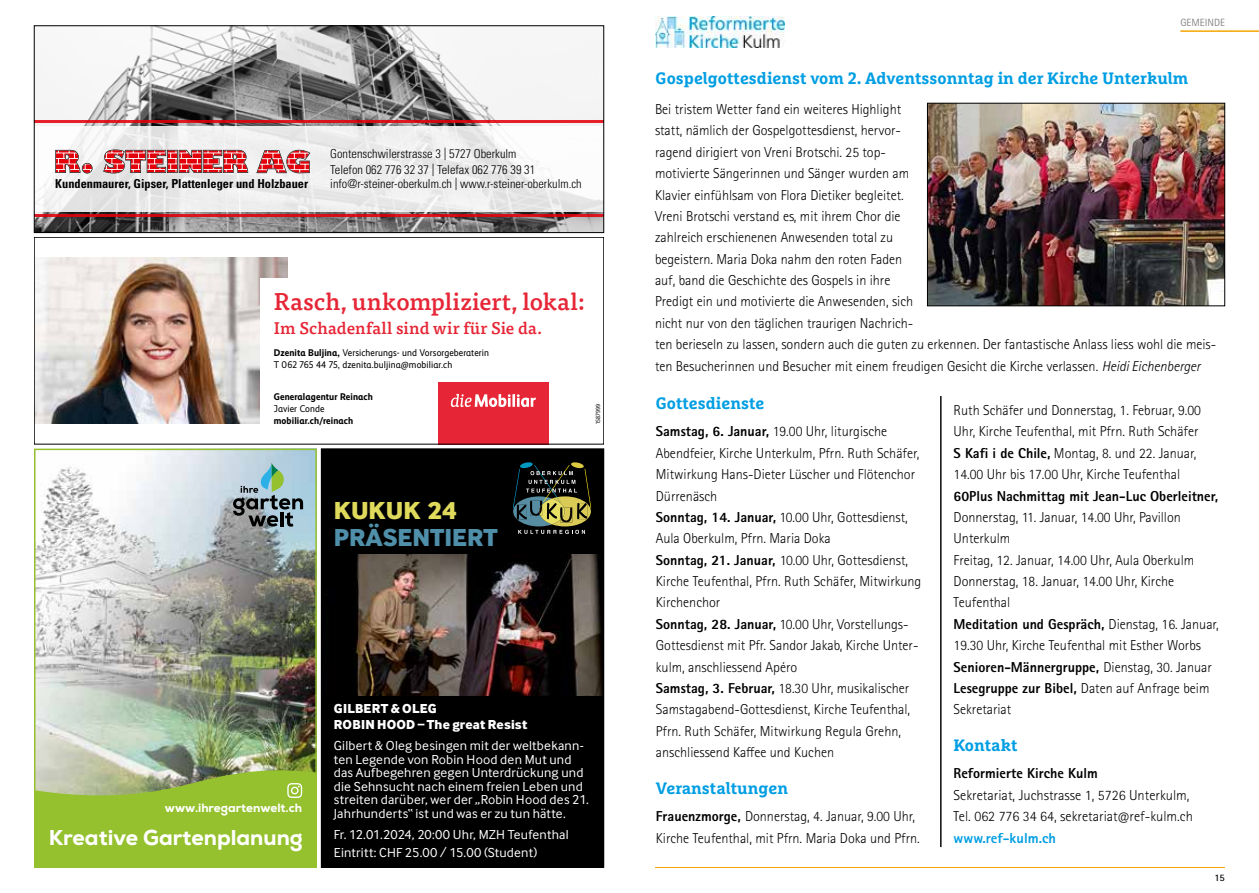
<style>
.page{position:relative;width:1259px;height:893px;background:#fff}
.page>*{position:absolute;margin:0;border:0;box-sizing:border-box;transform-origin:0 0}
.t1{font:25.5px "Inter Face Corp X Bold";color:#4f8fa9}
.t2{font:25.5px "Inter Face Corp X Bold";color:#e0da5c}
.t3{font:500 23.85px "Tisa Pro";letter-spacing:.005em;color:#e62636}
.t4{font:800 21.45px "Nexa";color:#fff}
.t5{font:500 16.8px "Tisa Pro";letter-spacing:.015em;color:#e62636}
.t6{font:700 16.5px "Marselis Slab Pro";color:#009ee3}
.t7{font:300 14.4px/21.3px "Rotis Sans Serif Std";color:#000}
.t8{font:800 14.4px "Rotis Sans Serif Std";color:#000}
.t9{font:800 14.4px "Rotis Sans Serif Std";color:#009ee3}
.t10{font:13.5px/13.5px "Inter Face Corp";letter-spacing:.015em;color:#fff}
.t11{font:13.5px/16.5px "Inter Face Corp X Bold";letter-spacing:.015em;color:#fff}
.t12{font:300 condensed 12.3px/15.3px "Univers LT Std";color:#000}
.t13{font:700 condensed 12.3px "Univers LT Std";color:#000}
.t14{font:800 12px "Nexa";color:#fff}
.t15{font:10.5px "Rotis Sans Serif Std";color:#868786}
.t16{font:700 9.9px "Rotis Sans Serif Std";color:#000}
.t17{font:9.75px/12px "Mobiliar Realist";letter-spacing:.01em;color:#000}
.t18{font:700 9.75px "Mobiliar Realist";letter-spacing:.01em;color:#000}
.t19{font:6px "Mobiliar Realist";letter-spacing:.01em;color:#000}
.s1{font-weight:700}
.s2{font-style:italic}
.s3{font-weight:800}
</style>
<div class="page">
<img style="left:36px;top:28px;width:566px;height:203px">
<svg style="left:36px;top:126px;width:566px;height:86px;fill:#efefef"></svg>
<hr style="left:34px;top:214px;width:570px;height:3px;background:#e3000b">
<hr style="left:34px;top:121px;width:570px;height:2px;background:#e3000b">
<svg style="left:55px;top:150px;width:193px;height:24px;background:#d16f74"></svg>
<svg style="left:256px;top:148px;width:54px;height:25px"></svg>
<div style="left:34px;top:26px;width:570px;height:207px;border:1px solid #000"></div>
<img style="left:36px;top:258px;width:252px;height:166px">
<div style="left:260px;top:285px;width:83px;height:159px;background:#fff"></div>
<div style="left:260px;top:279px;width:344px;height:69px;background:#fff"></div>
<div style="left:438px;top:382px;width:111px;height:62px;background:#e62636"></div>
<svg style="left:451px;top:394px;width:85px;height:13px"></svg>
<div style="left:34px;top:237px;width:570px;height:207px;border:1px solid #000"></div>
<img style="left:655px;top:16px;width:129px;height:31px">
<hr style="left:940px;top:396px;width:1px;height:451px;background:#000">
<img style="left:929px;top:105px;width:294px;height:199px">
<div style="left:927px;top:103px;width:298px;height:203px;border:1px solid #000"></div>
<hr style="left:1180px;top:30px;width:79px;height:2px;background:#f7a500">
<hr style="left:655px;top:867px;width:570px;height:1px;background:#f7a500">
<img style="left:37px;top:452px;width:277px;height:316px">
<div style="left:34px;top:449px;width:283px;height:418px;border:2px solid #94c12d"></div>
<svg style="left:233px;top:463px;width:70px;height:64px;background:#88a0a4"></svg>
<svg style="left:34px;top:768px;width:283px;height:99px;background:#98be3e"></svg>
<div style="left:321px;top:449px;width:283px;height:418px;background:#000"></div>
<img style="left:354px;top:555px;width:248px;height:140px">
<svg style="left:513px;top:462px;width:78px;height:72px"></svg>
<p class="t12" style="left:330px;top:146px;width:206px">Gontenschwilerstrasse 3 | 5727 Oberkulm<br>Telefon 062 776 32 37 | Telefax 062 776 39 31</p>
<p class="t13" style="left:55px;top:176px;width:254px">Kundenmaurer, Gipser, Plattenleger und Holzbauer</p>
<p class="t12" style="left:330px;top:176px;width:253px">info@r-steiner-oberkulm.ch | www.r-steiner-oberkulm.ch</p>
<h2 class="t3" style="left:274px;top:283px;width:313px">Rasch, unkompliziert, lokal:</h2>
<p class="t5" style="left:274px;top:315px;width:270px">Im Schadenfall sind wir für Sie da.</p>
<p class="t17" style="left:274px;top:347px;width:217px"><span class="s1">Dzenita Buljina,</span> Versicherungs- und Vorsorgeberaterin<br>T 062 765 44 75, dzenita.buljina@mobiliar.ch</p>
<p class="t18" style="left:274px;top:391px;width:101px">Generalagentur Reinach</p>
<p class="t17" style="left:274px;top:402px;width:52px">Javier Conde</p>
<p class="t18" style="left:274px;top:415px;width:81px">mobiliar.ch/reinach</p>
<h1 class="t2" style="left:334px;top:495px;width:124px">KUKUK 24</h1>
<h1 class="t1" style="left:334px;top:522px;width:165px">PRÄSENTIERT</h1>
<p class="t19" style="left:594px;top:424px;width:22px;rotate:-90deg">1587999</p>
<p class="t14" style="left:165px;top:800px;width:139px">www.ihregartenwelt.ch</p>
<h3 class="t4" style="left:49px;top:824px;width:256px">Kreative Gartenplanung</h3>
<p class="t11" style="left:334px;top:699px;width:195px">GILBERT &amp; OLEG<br>ROBIN HOOD – The great Resist</p>
<p class="t10" style="left:334px;top:739px;width:257px">Gilbert &amp; Oleg besingen mit der weltbekann&shy;ten Legende von Robin Hood den Mut und das Aufbegehren gegen Unterdrückung und die Sehnsucht nach einem freien Leben und streiten darüber, wer der „Robin Hood des 21.<br>Jahrhunderts“ ist und was er zu tun hätte.</p>
<p class="t10" style="left:334px;top:825px;width:236px;line-height:18px">Fr. 12.01.2024, 20:00 Uhr, MZH Teufenthal<br>Eintritt: CHF 25.00 / 15.00 (Student)</p>
<p class="t15" style="left:1180px;top:16px;width:46px">GEMEINDE</p>
<p class="t6" style="left:655px;top:68px;width:534px">Gospelgottesdienst vom 2. Adventssonntag in der Kirche Unterkulm</p>
<p class="t7" style="left:655px;top:99px;width:563px">Bei tristem Wetter fand ein weiteres Highlight<br>statt, nämlich der Gospelgottesdienst, hervor-<br>ragend dirigiert von Vreni Brotschi. 25 top-<br>motivierte Sängerinnen und Sänger wurden am<br>Klavier einfühlsam von Flora Dietiker begleitet.<br>Vreni Brotschi verstand es, mit ihrem Chor die<br>zahlreich erschienenen Anwesenden total zu<br>begeistern. Maria Doka nahm den roten Faden<br>auf, band die Geschichte des Gospels in ihre<br>Predigt ein und motivierte die Anwesenden, sich<br>nicht nur von den täglichen traurigen Nachrich-<br>ten berieseln zu lassen, sondern auch die guten zu erkennen. Der fantastische Anlass liess wohl die meis&shy;ten Besucherinnen und Besucher mit einem freudigen Gesicht die Kirche verlassen. <span class="s2">Heidi Eichenberger</span></p>
<p class="t6" style="left:656px;top:393px;width:110px">Gottesdienste</p>
<p class="t7" style="left:656px;top:421px;width:267px"><span class="s3">Samstag, 6. Januar,</span> 19.00 Uhr, liturgische Abendfeier, Kirche Unterkulm, Pfrn. Ruth Schäfer, Mitwirkung Hans-Dieter Lüscher und Flötenchor Dürrenäsch<br><span class="s3">Sonntag, 14. Januar,</span> 10.00 Uhr, Gottesdienst, Aula Oberkulm, Pfrn. Maria Doka<br><span class="s3">Sonntag, 21. Januar,</span> 10.00 Uhr, Gottesdienst, Kirche Teufenthal, Pfrn. Ruth Schäfer, Mitwirkung Kirchenchor<br><span class="s3">Sonntag, 28. Januar,</span> 10.00 Uhr, Vorstellungs-Gottesdienst mit Pfr. Sandor Jakab, Kirche Unter&shy;kulm, anschliessend Apéro<br><span class="s3">Samstag, 3. Februar,</span> 18.30 Uhr, musikalischer Samstagabend-Gottesdienst, Kirche Teufenthal, Pfrn. Ruth Schäfer, Mitwirkung Regula Grehn, anschliessend Kaffee und Kuchen</p>
<p class="t6" style="left:656px;top:778px;width:134px">Veranstaltungen</p>
<p class="t7" style="left:656px;top:806px;width:265px"><span class="s3">Frauenzmorge,</span> Donnerstag, 4. Januar, 9.00 Uhr,<br>Kirche Teufenthal, mit Pfrn. Maria Doka und Pfrn.</p>
<p class="t7" style="left:953px;top:400px;width:249px">Ruth Schäfer und Donnerstag, 1. Februar, 9.00<br>Uhr, Kirche Teufenthal, mit Pfrn. Ruth Schäfer <span class="s3">S Kafi i de Chile,</span> Montag, 8. und 22. Januar, 14.00 Uhr bis 17.00 Uhr, Kirche Teufenthal</p>
<p class="t8" style="left:953px;top:486px;width:266px">60Plus Nachmittag mit Jean-Luc Oberleitner,</p>
<p class="t7" style="left:953px;top:507px;width:267px">Donnerstag, 11. Januar, 14.00 Uhr, Pavillon Unterkulm<br>Freitag, 12. Januar, 14.00 Uhr, Aula Oberkulm Donnerstag, 18. Januar, 14.00 Uhr, Kirche Teufenthal<br><span class="s3">Meditation und Gespräch,</span> Dienstag, 16. Januar, 19.30 Uhr, Kirche Teufenthal mit Esther Worbs <span class="s3">Senioren-Männergruppe,</span> Dienstag, 30. Januar <span class="s3">Lesegruppe zur Bibel,</span> Daten auf Anfrage beim Sekretariat</p>
<p class="t6" style="left:953px;top:735px;width:65px">Kontakt</p>
<p class="t8" style="left:953px;top:764px;width:146px">Reformierte Kirche Kulm</p>
<p class="t7" style="left:953px;top:785px;width:241px">Sekretariat, Juchstrasse 1, 5726 Unterkulm,<br>Tel. 062 776 34 64, sekretariat@ref-kulm.ch</p>
<p class="t9" style="left:953px;top:829px;width:104px">www.ref-kulm.ch</p>
<p class="t16" style="left:1214px;top:871px;width:12px">15</p>
</div>
